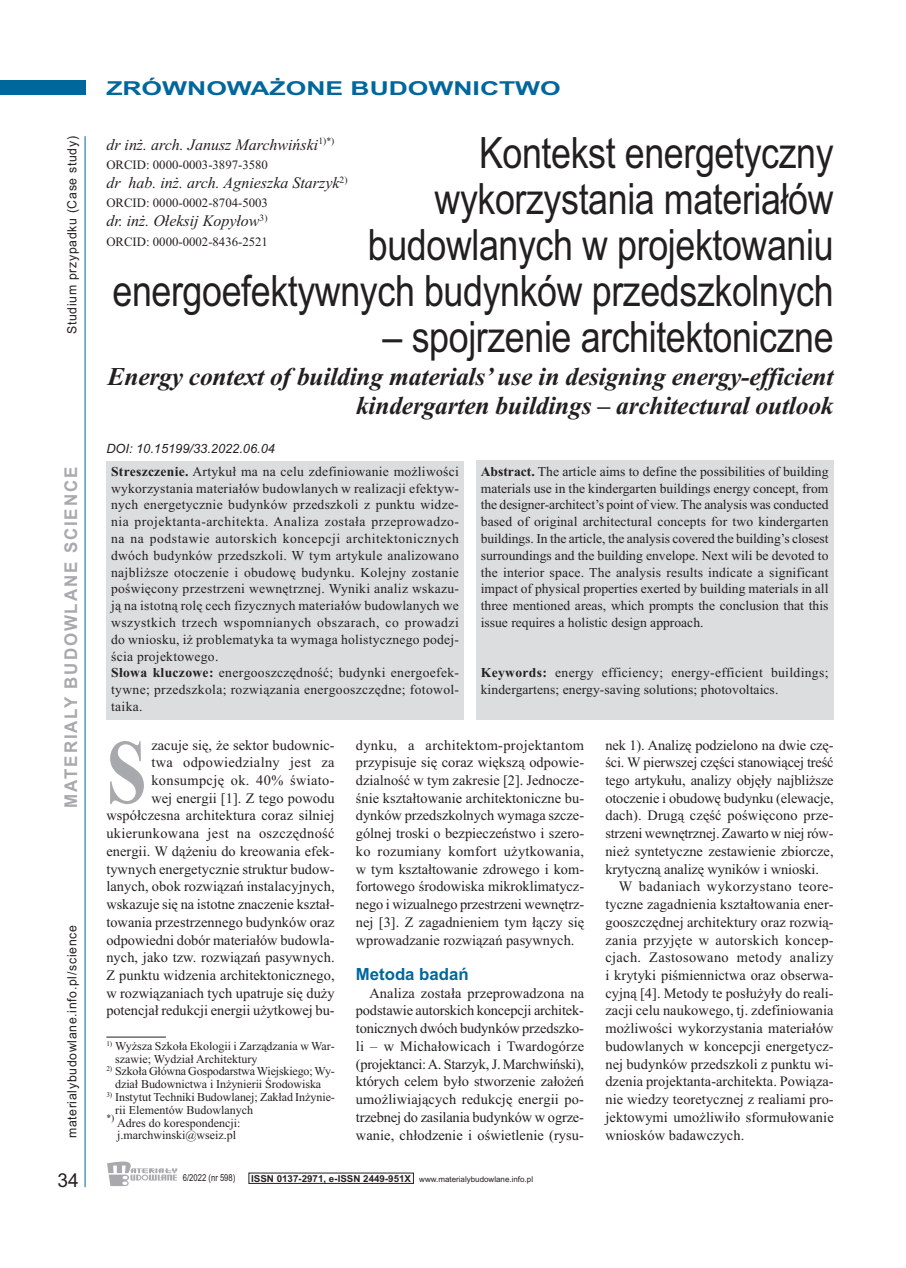
<style>
.page{position:relative;width:906px;height:1268px;background:#fff}
.page>*{position:absolute;margin:0;border:0;box-sizing:border-box;transform-origin:0 0}
.t1{font:700 91.05px "Times New Roman";color:#a8a9ad;scale:.8 1}
.t2{font:43.2px/46.2px "Arial";letter-spacing:-.01em;color:#231f20;text-align:right;scale:.83 1}
.t3{font:italic 700 25.65px/28.7px "Times New Roman";letter-spacing:-.01em;color:#231f20;text-align:right}
.t4{font:700 19.2px "Arial";color:#00679d;scale:1.38 1}
.t5{font:19.2px "Arial";color:#231f20}
.t6{font:700 17.55px "Arial";letter-spacing:.11em;color:#a8a9ad;scale:.96 1}
.t7{font:700 16.8px "Arial";color:#00679d}
.t8{font:italic 16.05px "Times New Roman";color:#231f20}
.t9{font:14.4px/17.7px "Times New Roman";letter-spacing:.005em;color:#231f20;text-align:justify}
.t10{font:13.65px/16.8px "Times New Roman";letter-spacing:.02em;color:#231f20}
.t11{font:12.75px "Times New Roman";color:#231f20}
.t12{font:12.75px "Arial";letter-spacing:.055em;color:#231f20;scale:.96 1}
.t13{font:italic 12.75px "Arial";color:#231f20}
.t14{font:12px/12.8px "Times New Roman";color:#231f20}
.t15{font:9.6px "Arial";color:#231f20;scale:.8 1}
.t16{font:7.95px "Arial";color:#231f20}
.s1{font-weight:700}
.s2{font-weight:700;font-size:9.6px}
</style>
<div class="page">
<div style="left:0;top:81px;width:85px;height:14px;background:#00679d"></div>
<hr style="left:85px;top:136px;width:1px;height:1050px;background:#00679d">
<svg style="left:107px;top:1161px;width:70px;height:24px"></svg>
<hr style="left:106px;top:1036px;width:60px;height:1px;background:#231f20">
<div style="left:106px;top:461px;width:357px;height:258px;background:#dcdddf"></div>
<div style="left:476px;top:460px;width:357px;height:259px;background:#dcdddf"></div>
<p class="t12" style="left:64px;top:334px;width:208px;rotate:-90deg">Studium przypadku (Case study)</p>
<p class="t6" style="left:61px;top:807px;width:356px;rotate:-90deg">MATERIALY BUDOWLANE SCIENCE</p>
<p class="t12" style="left:64px;top:1138px;width:223px;rotate:-90deg">materialybudowlane.info.pl/science</p>
<h3 class="t5" style="left:57px;top:1168px;width:23px">34</h3>
<h3 class="t4" style="left:106px;top:77px;width:331px">ZRÓWNOWAŻONE BUDOWNICTWO</h3>
<h2 class="t2" style="left:112px;top:129px;width:870px">Kontekst energetyczny<br>wykorzystania materiałów<br>budowlanych w projektowaniu energoefektywnych budynków przedszkolnych</h2>
<h2 class="t2" style="left:383px;top:314px;width:545px">– spojrzenie architektoniczne</h2>
<h3 class="t3" style="left:108px;top:361px;width:727px">Energy context of building materials’ use in designing energy-efficient kindergarten buildings – architectural outlook</h3>
<p class="t8" style="left:106px;top:135px;width:229px">dr inż. arch. Janusz Marchwiński<sup>1)*)</sup></p>
<p class="t11" style="left:106px;top:157px;width:163px">ORCID: 0000-0003-3897-3580</p>
<p class="t8" style="left:106px;top:173px;width:243px">dr hab. inż. arch. Agnieszka Starzyk<sup>2)</sup></p>
<p class="t11" style="left:106px;top:195px;width:163px">ORCID: 0000-0002-8704-5003</p>
<p class="t8" style="left:106px;top:211px;width:163px">dr. inż. Ołeksij Kopyłow<sup>3)</sup></p>
<p class="t11" style="left:106px;top:234px;width:163px">ORCID: 0000-0002-8436-2521</p>
<p class="t13" style="left:106px;top:441px;width:170px">DOI: 10.15199/33.2022.06.04</p>
<p class="t10" style="left:111px;top:462px;width:349px"><span class="s1">Streszczenie.</span> Artykuł ma na celu zdefiniowanie możliwości wykorzystania materiałów budowlanych w realizacji efektyw&shy;nych energetycznie budynków przedszkoli z punktu widze&shy;nia projektanta-architekta. Analiza została przeprowadzo&shy;na na podstawie autorskich koncepcji architektonicznych dwóch budynków przedszkoli. W tym artykule analizowano najbliższe otoczenie i obudowę budynku. Kolejny zostanie poświęcony przestrzeni wewnętrznej. Wyniki analiz wskazu&shy;ją na istotną rolę cech fizycznych materiałów budowlanych we wszystkich trzech wspomnianych obszarach, co prowadzi do wniosku, iż problematyka ta wymaga holistycznego podej&shy;ścia projektowego.<br><span class="s1">Słowa kluczowe:</span> energooszczędność; budynki energoefek&shy;tywne; przedszkola; rozwiązania energooszczędne; fotowol&shy;taika.</p>
<p class="t10" style="left:481px;top:462px;width:349px;text-align:justify"><span class="s1">Abstract.</span> The article aims to define the possibilities of building materials use in the kindergarten buildings energy concept, from the designer-architect’s point of view. The analysis was conducted based of original architectural concepts for two kindergarten buildings. In the article, the analysis covered the building’s closest surroundings and the building envelope. Next wili be devoted to the interior space. The analysis results indicate a significant impact of physical properties exerted by building materials in all three mentioned areas, which prompts the conclusion that this issue requires a holistic design approach.</p>
<p class="t10" style="left:481px;top:664px;width:349px"><span class="s1">Keywords:</span> energy efficiency; energy-efficient buildings; kindergartens; energy-saving solutions; photovoltaics.</p>
<p class="t9" style="left:106px;top:735px;width:230px;text-align:right">zacuje się, że sektor budownic-<br>twa odpowiedzialny jest za konsumpcję ok. 40% świato-<br>wej energii [1]. Z tego powodu współczesna architektura coraz silniej ukierunkowana jest na oszczędność energii. W dążeniu do kreowania efek&shy;tywnych energetycznie struktur budow&shy;lanych, obok rozwiązań instalacyjnych, wskazuje się na istotne znaczenie kształ&shy;towania przestrzennego budynków oraz odpowiedni dobór materiałów budowla&shy;nych, jako tzw. rozwiązań pasywnych.<br>Z punktu widzenia architektonicznego, w rozwiązaniach tych upatruje się duży potencjał redukcji energii użytkowej bu-</p>
<p class="t9" style="left:356px;top:735px;width:230px">dynku, a architektom-projektantom przypisuje się coraz większą odpowie&shy;dzialność w tym zakresie [2]. Jednocze&shy;śnie kształtowanie architektoniczne bu&shy;dynków przedszkolnych wymaga szcze&shy;gólnej troski o bezpieczeństwo i szero&shy;ko rozumiany komfort użytkowania, w tym kształtowanie zdrowego i kom&shy;fortowego środowiska mikroklimatycz&shy;nego i wizualnego przestrzeni wewnętrz&shy;nej [3]. Z zagadnieniem tym łączy się wprowadzanie rozwiązań pasywnych.</p>
<h1 class="t1" style="left:106px;top:717px;width:52px">S</h1>
<p class="t7" style="left:356px;top:964px;width:114px">Metoda badań</p>
<p class="t9" style="left:356px;top:983px;width:230px;text-indent:14px">Analiza została przeprowadzona na podstawie autorskich koncepcji architek&shy;tonicznych dwóch budynków przedszko&shy;li – w Michałowicach i Twardogórze (projektanci:A. Starzyk, J. Marchwiński), których celem było stworzenie założeń umożliwiających redukcję energii po&shy;trzebnej do zasilania budynków w ogrze&shy;wanie, chłodzenie i oświetlenie (rysu-</p>
<p class="t14" style="left:115px;top:1038px;width:221px;text-indent:-9px"><sup>1)</sup> Wyższa Szkoła Ekologii i Zarządzania w War&shy;szawie; Wydział Architektury</p>
<p class="t14" style="left:106px;top:1064px;width:230px;text-align:center"><sup>2)</sup> Szkoła Główna Gospodarstwa Wiejskiego; Wy&shy;dział Budownictwa i Inżynierii Środowiska</p>
<p class="t14" style="left:106px;top:1090px;width:230px"><sup>3)</sup> Instytut Techniki Budowlanej; Zakład Inżynie-</p>
<p class="t14" style="left:115px;top:1102px;width:139px">rii Elementów Budowlanych</p>
<p class="t14" style="left:106px;top:1115px;width:136px"><sup>*)</sup> Adres do korespondencji:</p>
<p class="t14" style="left:117px;top:1128px;width:120px">j.marchwinski@wseiz.pl</p>
<p class="t15" style="left:183px;top:1171px;width:67px">6/2022 (nr 598)</p>
<p class="t16" style="left:251px;top:1174px;width:283px"><span class="s2">ISSN 0137-2971, e-ISSN 2449-951X</span> www.materialybudowlane.info.pl</p>
<p class="t9" style="left:605px;top:735px;width:230px">nek 1). Analizę podzielono na dwie czę&shy;ści. W pierwszej części stanowiącej treść tego artykułu, analizy objęły najbliższe otoczenie i obudowę budynku (elewacje, dach). Drugą część poświęcono prze&shy;strzeni wewnętrznej. Zawarto w niej rów&shy;nież syntetyczne zestawienie zbiorcze, krytyczną analizę wyników i wnioski.</p>
<p class="t9" style="left:605px;top:877px;width:230px;text-indent:14px">W badaniach wykorzystano teore&shy;tyczne zagadnienia kształtowania ener&shy;gooszczędnej architektury oraz rozwią&shy;zania przyjęte w autorskich koncep&shy;cjach. Zastosowano metody analizy i krytyki piśmiennictwa oraz obserwa&shy;cyjną [4]. Metody te posłużyły do reali&shy;zacji celu naukowego, tj. zdefiniowania możliwości wykorzystania materiałów budowlanych w koncepcji energetycz&shy;nej budynków przedszkoli z punktu wi&shy;dzenia projektanta-architekta. Powiąza&shy;nie wiedzy teoretycznej z realiami pro&shy;jektowymi umożliwiło sformułowanie wniosków badawczych.</p>
</div>
